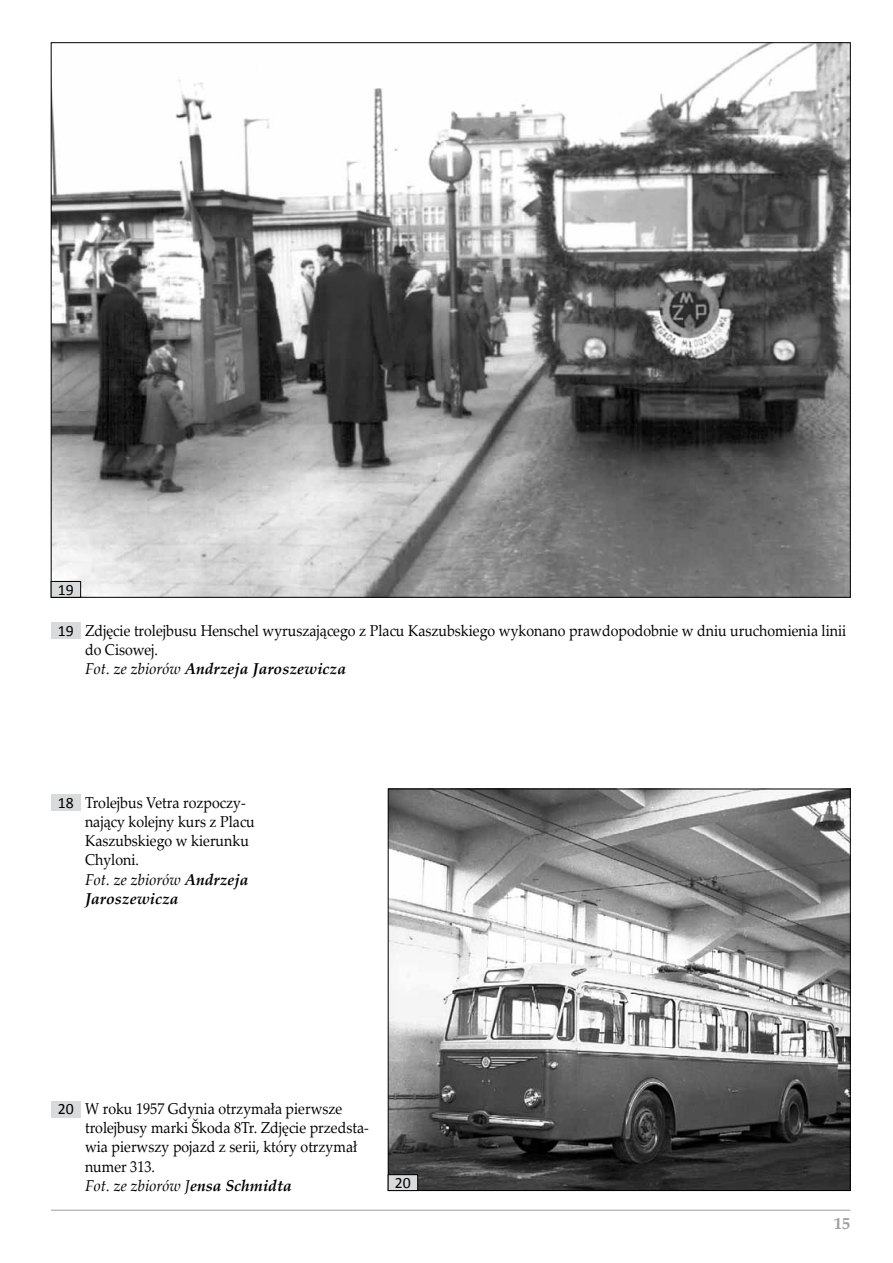
<style>
.page{position:relative;width:893px;height:1263px;background:#fff}
.page>*{position:absolute;margin:0;border:0;box-sizing:border-box;transform-origin:0 0}
.t1{font:700 16.5px "Palatino Linotype";color:#9c9e9f}
.t2{font:15.75px/19.2px "Palatino Linotype";color:#000;scale:.9 1}
.t3{font:15.75px "Calibri";color:#000}
.s1{font-family:"Calibri"}
.s2{font-style:italic}
.s3{font-weight:700;font-style:italic}
</style>
<div class="page">
<hr style="left:51px;top:1210px;width:799px;height:1px;background:#9c9e9f">
<img style="left:53px;top:45px;width:795px;height:550px">
<div style="left:51px;top:795px;width:30px;height:16px;background:#d9dadb"></div>
<div style="left:51px;top:623px;width:30px;height:16px;background:#d9dadb"></div>
<div style="left:51px;top:1101px;width:30px;height:16px;background:#d9dadb"></div>
<div style="left:51px;top:581px;width:30px;height:16px;background:#d9dadb"></div>
<div style="left:51px;top:581px;width:30px;height:16px;border:1px solid #000"></div>
<img style="left:390px;top:791px;width:458px;height:398px">
<div style="left:388px;top:1175px;width:30px;height:15px;background:#d9dadb"></div>
<div style="left:388px;top:1174px;width:30px;height:17px;border:1px solid #000"></div>
<p class="t3" style="left:58px;top:580px;width:17px">19</p>
<p class="t2" style="left:85px;top:620px;width:847px;text-indent:-27px"><span class="s1">19</span> Zdjęcie trolejbusu Henschel wyruszającego z Placu Kaszubskiego wykonano prawdopodobnie w dniu uruchomienia linii do Cisowej.<br><span class="s2">Fot. ze zbiorów</span> <span class="s3">Andrzeja Jaroszewicza</span></p>
<p class="t2" style="left:85px;top:792px;width:190px;text-indent:-27px"><span class="s1">18</span> Trolejbus Vetra rozpoczy&shy;nający kolejny kurs z Placu<br>Kaszubskiego w kierunku<br>Chyloni.<br><span class="s2">Fot. ze zbiorów</span> <span class="s3">Andrzeja<br>Jaroszewicza</span></p>
<p class="t2" style="left:85px;top:1098px;width:317px;text-indent:-27px"><span class="s1">20</span> W roku 1957 Gdynia otrzymała pierwsze trolejbusy marki Škoda 8Tr. Zdjęcie przedsta&shy;wia pierwszy pojazd z serii, który otrzymał numer 313.<br><span class="s2">Fot. ze zbiorów J</span><span class="s3">ensa Schmidta</span></p>
<p class="t3" style="left:395px;top:1173px;width:17px">20</p>
<p class="t1" style="left:834px;top:1211px;width:18px">15</p>
</div>
